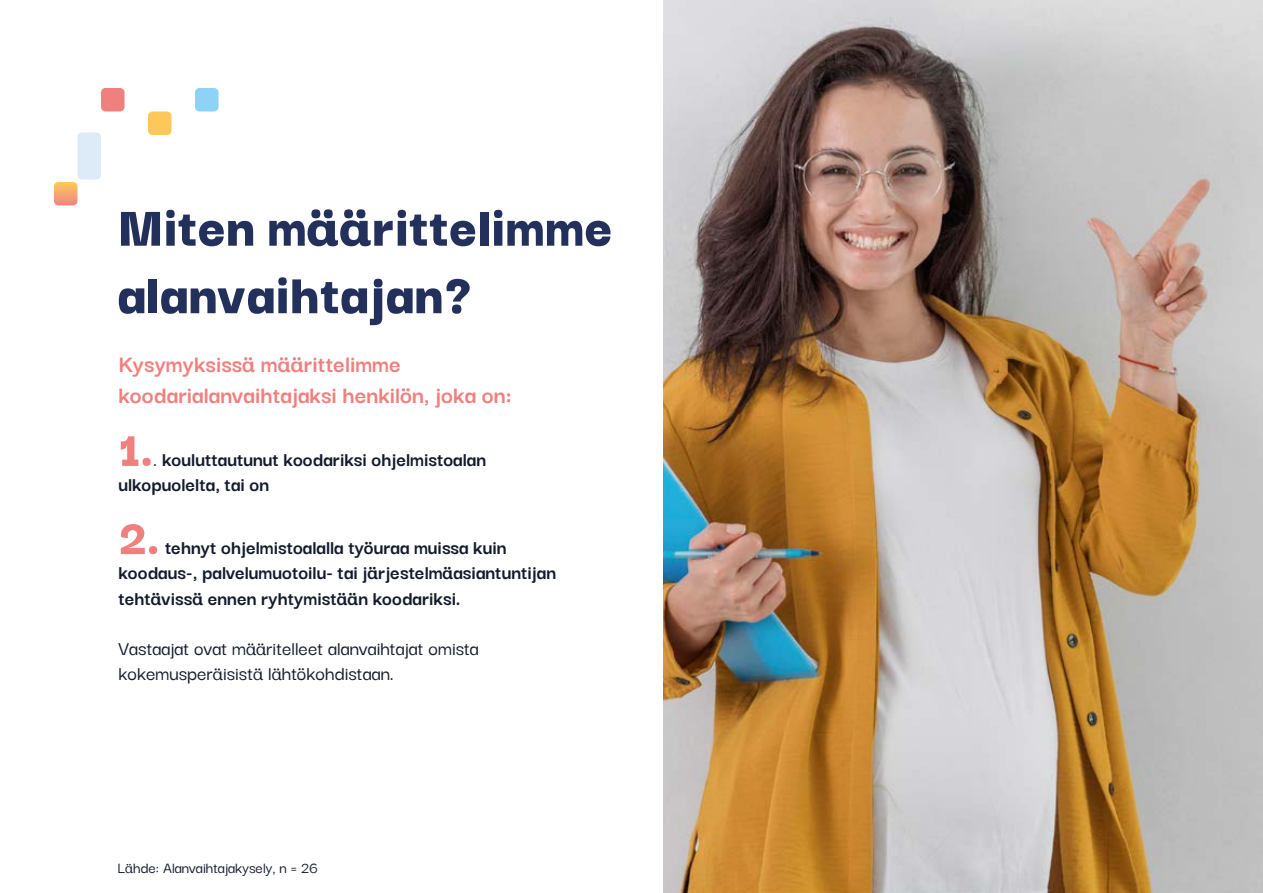
<style>
.page{position:relative;width:1263px;height:893px;background:#fff}
.page>*{position:absolute;margin:0;border:0;box-sizing:border-box;transform-origin:0 0}
.t1{font:900 60px/67.5px "Darker Grotesque";color:#23305b}
.t2{font:900 52.5px "Darker Grotesque";color:#ef807e}
.t3{font:700 25.5px/30.6px "Darker Grotesque";color:#ef807e}
.t4{font:700 21px/25.2px "Darker Grotesque";color:#121a2b}
.t5{font:500 21px/25.2px "Darker Grotesque";color:#121a2b}
.t6{font:500 16.5px "Darker Grotesque";color:#121a2b}
.s1{font-weight:500}
</style>
<div class="page">
<img style="left:663px;top:0;width:600px;height:893px">
<div style="left:195px;top:88px;width:23px;height:23px;background:#8dd3f6;border-radius:4px"></div>
<div style="left:148px;top:111px;width:23px;height:24px;background:#fdc858;border-radius:4px"></div>
<div style="left:101px;top:88px;width:23px;height:23px;background:#ef807e;border-radius:4px"></div>
<div style="left:78px;top:132px;width:23px;height:47px;background:#ddebf9;border-radius:4px"></div>
<svg style="left:54px;top:182px;width:23px;height:23px"></svg>
<h1 class="t1" style="left:117px;top:189px;width:497px">Miten määrittelimme alanvaihtajan?</h1>
<p class="t3" style="left:118px;top:347px;width:395px">Kysymyksissä määrittelimme koodarialanvaihtajaksi henkilön, joka on:</p>
<h2 class="t2" style="left:118px;top:410px;width:37px">1.</h2>
<p class="t4" style="left:118px;top:445px;width:369px;text-indent:35px"><span class="s1">.</span> kouluttautunut koodariksi ohjelmistoalan ulkopuolelta, tai on</p>
<h2 class="t2" style="left:118px;top:498px;width:43px">2.</h2>
<p class="t4" style="left:118px;top:533px;width:439px;text-indent:47px">tehnyt ohjelmistoalalla työuraa muissa kuin koodaus-, palvelumuotoilu- tai järjestelmäasiantuntijan tehtävissä ennen ryhtymistään koodariksi.</p>
<p class="t5" style="left:118px;top:634px;width:362px">Vastaajat ovat määritelleet alanvaihtajat omista kokemusperäisistä lähtökohdistaan.</p>
<p class="t6" style="left:117px;top:855px;width:202px">Lähde: Alanvaihtajakysely, n = 26</p>
</div>
